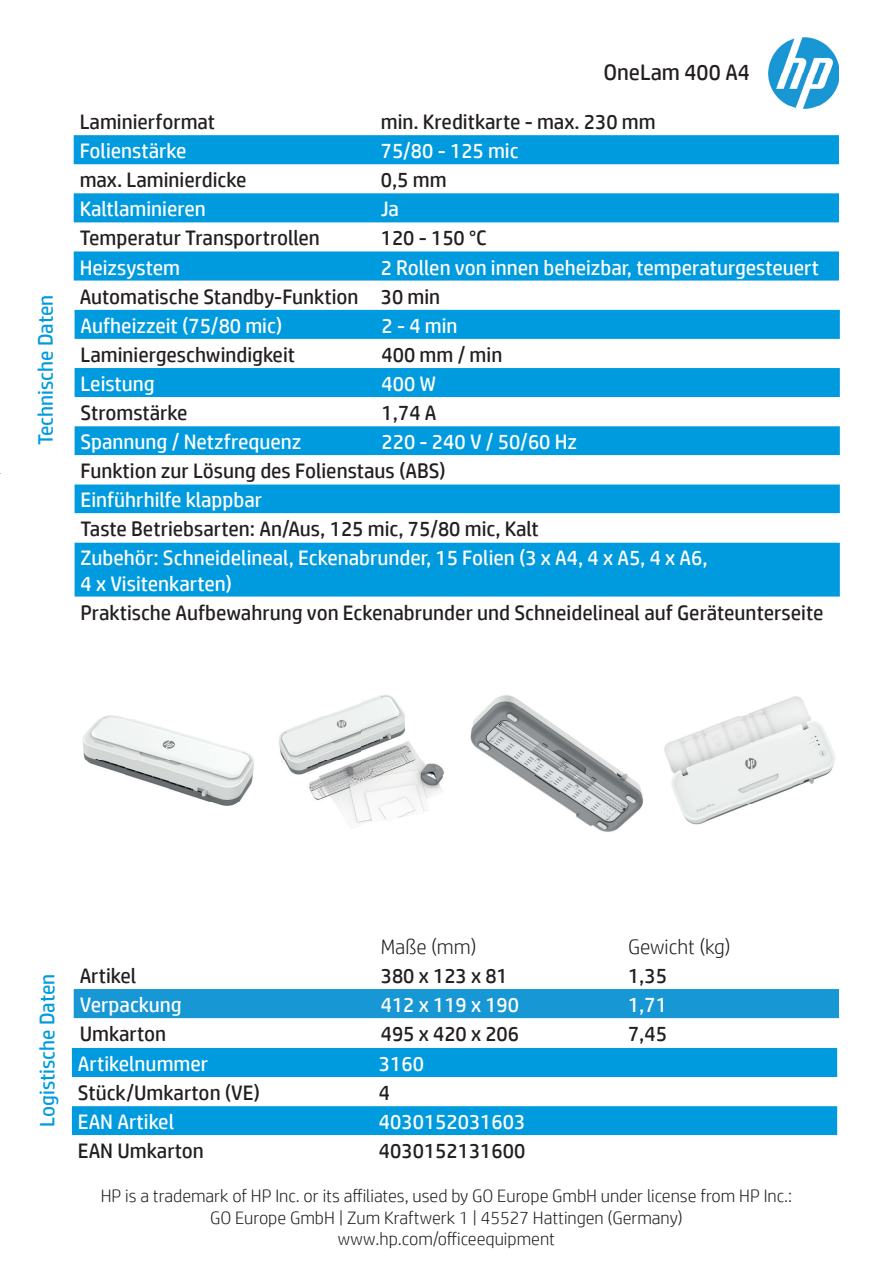
<style>
.page{position:relative;width:893px;height:1263px;background:#fff}
.page>*{position:absolute;margin:0;border:0;box-sizing:border-box;transform-origin:0 0}
.t1{font:22.5px "HP Simplified";color:#231f20}
.t2{font:21px "HP Simplified";color:#231f20}
.t3{font:21px/25.2px "HP Simplified";color:#fff}
.t4{font:21px "HP Simplified";color:#009bde}
.t5{font:300 21px "HP Simplified";color:#231f20}
.t6{font:300 18px/21.6px "HP Simplified";color:#231f20;text-align:center}
</style>
<div class="page">
<svg style="left:74px;top:309px;width:765px;height:1px"></svg>
<svg style="left:74px;top:135px;width:765px;height:146px;fill:#009bde"></svg>
<div style="left:75px;top:310px;width:765px;height:29px;background:#009bde"></div>
<svg style="left:75px;top:368px;width:765px;height:229px;fill:#009bde"></svg>
<svg style="left:74px;top:1018px;width:765px;height:58px"></svg>
<div style="left:74px;top:989px;width:765px;height:29px;background:#1897d5"></div>
<div style="left:72px;top:1048px;width:765px;height:29px;background:#009bde"></div>
<div style="left:72px;top:1106px;width:765px;height:29px;background:#009bde"></div>
<img style="left:768px;top:38px;width:71px;height:71px">
<img style="left:664px;top:696px;width:171px;height:129px">
<img style="left:279px;top:695px;width:165px;height:133px">
<img style="left:82px;top:715px;width:172px;height:91px">
<img style="left:470px;top:695px;width:173px;height:137px">
<p class="t4" style="left:32px;top:445px;width:152px;rotate:-90deg">Technische Daten</p>
<p class="t1" style="left:603px;top:57px;width:148px">OneLam 400 A4</p>
<p class="t2" style="left:80px;top:108px;width:137px">Laminierformat</p>
<p class="t2" style="left:381px;top:108px;width:277px">min. Kreditkarte - max. 230 mm</p>
<p class="t3" style="left:80px;top:138px;width:108px">Folienstärke</p>
<p class="t3" style="left:381px;top:138px;width:139px">75/80 - 125 mic</p>
<p class="t2" style="left:80px;top:166px;width:168px">max. Laminierdicke</p>
<p class="t2" style="left:381px;top:166px;width:67px">0,5 mm</p>
<p class="t3" style="left:80px;top:196px;width:128px">Kaltlaminieren</p>
<p class="t3" style="left:381px;top:196px;width:20px">Ja</p>
<p class="t2" style="left:80px;top:224px;width:242px">Temperatur Transportrollen</p>
<p class="t2" style="left:381px;top:224px;width:108px">120 - 150 °C</p>
<p class="t3" style="left:80px;top:254px;width:102px">Heizsystem</p>
<p class="t3" style="left:381px;top:254px;width:440px">2 Rollen von innen beheizbar, temperaturgesteuert</p>
<p class="t2" style="left:80px;top:283px;width:362px">Automatische Standby-Funktion 30 min</p>
<p class="t3" style="left:81px;top:313px;width:203px">Aufheizzeit (75/80 mic)</p>
<p class="t3" style="left:382px;top:313px;width:77px">2 - 4 min</p>
<p class="t2" style="left:81px;top:341px;width:216px">Laminiergeschwindigkeit</p>
<p class="t2" style="left:382px;top:341px;width:122px">400 mm / min</p>
<p class="t3" style="left:81px;top:371px;width:76px">Leistung</p>
<p class="t3" style="left:382px;top:371px;width:56px">400 W</p>
<p class="t2" style="left:81px;top:399px;width:109px">Stromstärke</p>
<p class="t2" style="left:382px;top:399px;width:56px">1,74 A</p>
<p class="t3" style="left:81px;top:429px;width:222px">Spannung / Netzfrequenz</p>
<p class="t3" style="left:382px;top:429px;width:197px">220 - 240 V / 50/60 Hz</p>
<p class="t2" style="left:81px;top:457px;width:367px">Funktion zur Lösung des Folienstaus (ABS)</p>
<p class="t3" style="left:81px;top:487px;width:183px">Einführhilfe klappbar</p>
<p class="t2" style="left:81px;top:515px;width:460px">Taste Betriebsarten: An/Aus, 125 mic, 75/80 mic, Kalt</p>
<p class="t3" style="left:81px;top:545px;width:629px">Zubehör: Schneidelineal, Eckenabrunder, 15 Folien (3 x A4, 4 x A5, 4 x A6,<br>4 x Visitenkarten)</p>
<p class="t2" style="left:81px;top:599px;width:744px">Praktische Aufbewahrung von Eckenabrunder und Schneidelineal auf Geräteunterseite</p>
<p class="t4" style="left:33px;top:1127px;width:154px;rotate:-90deg">Logistische Daten</p>
<p class="t5" style="left:381px;top:933px;width:97px">Maße (mm)</p>
<p class="t5" style="left:628px;top:933px;width:104px">Gewicht (kg)</p>
<p class="t2" style="left:80px;top:962px;width:58px">Artikel</p>
<p class="t2" style="left:381px;top:962px;width:129px">380 x 123 x 81</p>
<p class="t2" style="left:628px;top:962px;width:41px">1,35</p>
<p class="t3" style="left:80px;top:992px;width:104px">Verpackung</p>
<p class="t3" style="left:381px;top:992px;width:140px">412 x 119 x 190</p>
<p class="t3" style="left:628px;top:992px;width:41px">1,71</p>
<p class="t2" style="left:80px;top:1020px;width:88px">Umkarton</p>
<p class="t2" style="left:381px;top:1020px;width:140px">495 x 420 x 206</p>
<p class="t2" style="left:628px;top:1020px;width:41px">7,45</p>
<p class="t3" style="left:78px;top:1051px;width:132px">Artikelnummer</p>
<p class="t3" style="left:379px;top:1051px;width:47px">3160</p>
<p class="t2" style="left:78px;top:1079px;width:184px">Stück/Umkarton (VE)</p>
<p class="t2" style="left:379px;top:1079px;width:13px">4</p>
<p class="t3" style="left:78px;top:1109px;width:98px">EAN Artikel</p>
<p class="t3" style="left:379px;top:1109px;width:148px">4030152031603</p>
<p class="t2" style="left:78px;top:1137px;width:128px">EAN Umkarton</p>
<p class="t2" style="left:379px;top:1137px;width:148px">4030152131600</p>
<p class="t6" style="left:101px;top:1184px;width:693px">HP is a trademark of HP Inc. or its affiliates, used by GO Europe GmbH under license from HP Inc.:<br>GO Europe GmbH | Zum Kraftwerk 1 | 45527 Hattingen (Germany) www.hp.com/officeequipment</p>
</div>
